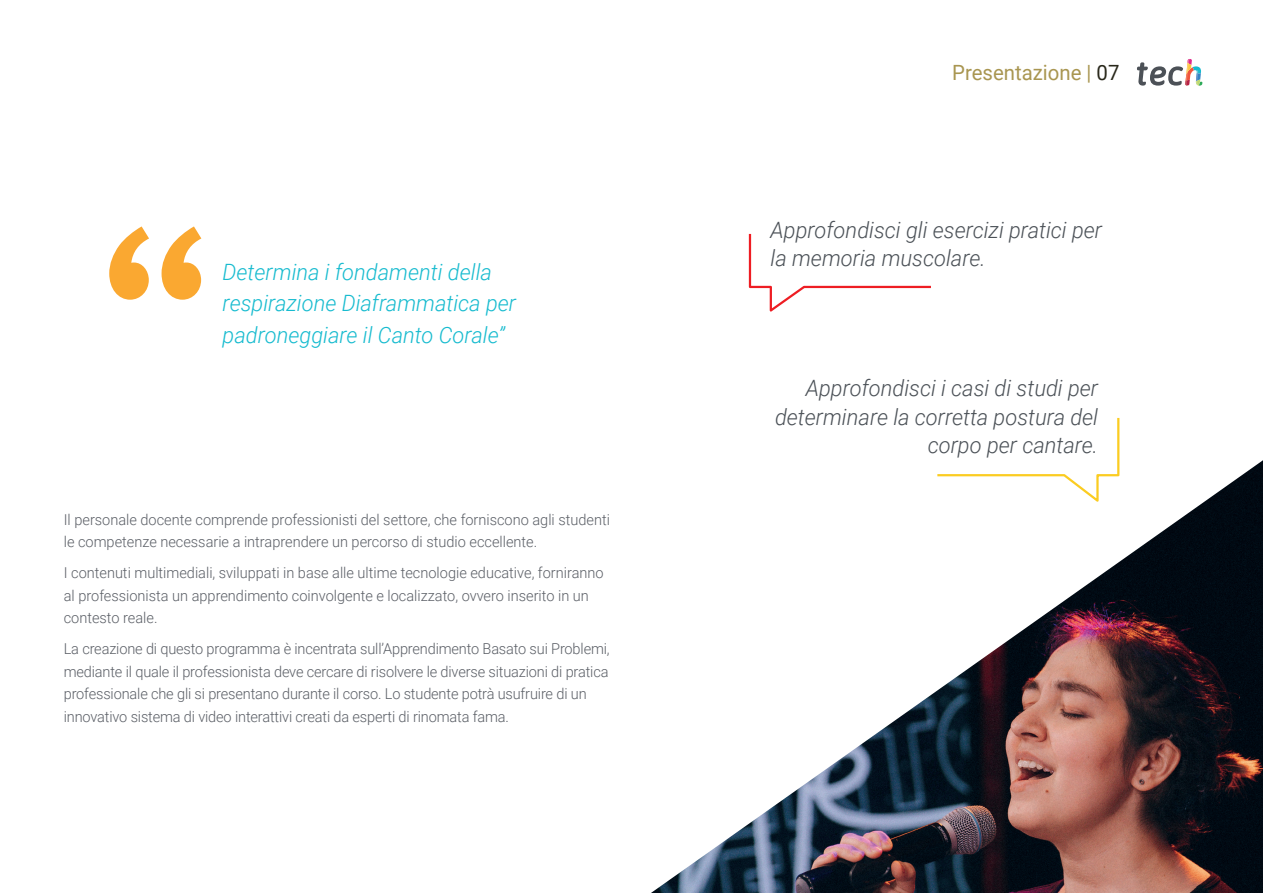
<style>
.page{position:relative;width:1263px;height:893px;background:#fff}
.page>*{position:absolute;margin:0;border:0;box-sizing:border-box;transform-origin:0 0}
.t1{font:italic 300 22.5px/28.5px "Roboto";color:#4b5157;text-align:right}
.t2{font:italic 300 22.5px/31.5px "Roboto";color:#17bbcf}
.t3{font:21px "Roboto";color:#a99651}
.t4{font:300 15px/22.5px "Roboto";letter-spacing:-.01em;color:#5b5f66}
.s1{color:#29281b}
</style>
<div class="page">
<svg style="left:109px;top:226px;width:92px;height:74px"></svg>
<img style="left:651px;top:460px;width:612px;height:433px">
<svg style="left:935px;top:417px;width:185px;height:88px"></svg>
<svg style="left:748px;top:233px;width:183px;height:79px"></svg>
<svg style="left:1137px;top:59px;width:65px;height:27px"></svg>
<h1 class="t2" style="left:223px;top:255px;width:295px">Determina i fondamenti della respirazione Diaframmatica per padroneggiare il Canto Corale”</h1>
<p class="t4" style="left:64px;top:507px;width:548px">Il personale docente comprende professionisti del settore, che forniscono agli studenti le competenze necessarie a intraprendere un percorso di studio eccellente.</p>
<p class="t4" style="left:64px;top:561px;width:541px">I contenuti multimediali, sviluppati in base alle ultime tecnologie educative, forniranno al professionista un apprendimento coinvolgente e localizzato, ovvero inserito in un contesto reale.</p>
<p class="t4" style="left:64px;top:637px;width:547px">La creazione di questo programma è incentrata sull’Apprendimento Basato sui Problemi, mediante il quale il professionista deve cercare di risolvere le diverse situazioni di pratica professionale che gli si presentano durante il corso. Lo studente potrà usufruire di un innovativo sistema di video interattivi creati da esperti di rinomata fama.</p>
<h2 class="t3" style="left:952px;top:57px;width:169px">Presentazione | <span class="s1">07</span></h2>
<h1 class="t1" style="left:770px;top:215px;width:333px;text-align:left">Approfondisci gli esercizi pratici per la memoria muscolare.</h1>
<h1 class="t1" style="left:775px;top:373px;width:325px">Approfondisci i casi di studi per determinare la corretta postura del corpo per cantare.</h1>
</div>
